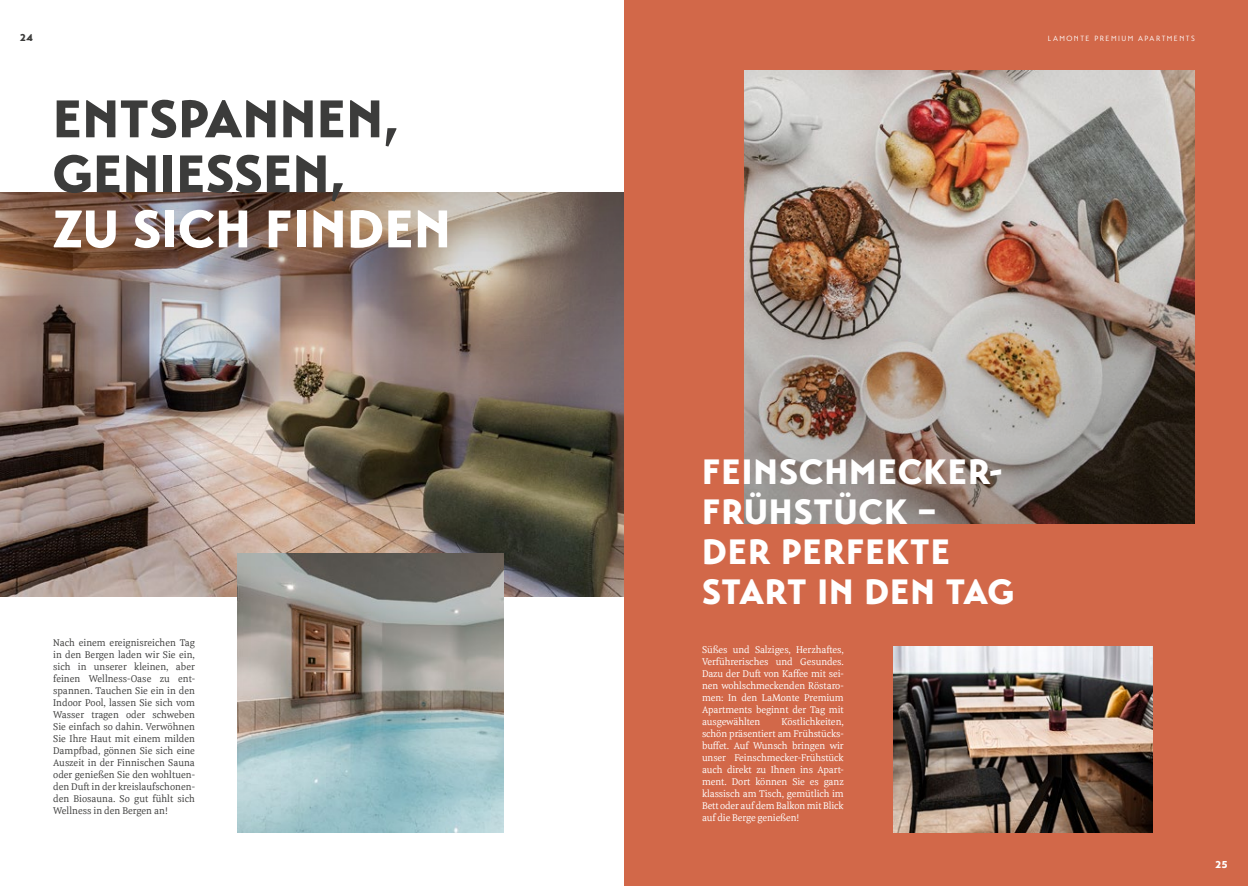
<style>
.page{position:relative;width:1248px;height:886px;background:#fff}
.page>*{position:absolute;margin:0;border:0;box-sizing:border-box;transform-origin:0 0}
.t1{font:900 52.5px/55px "Transat";letter-spacing:.01em;color:#3c3c3b}
.t2{font:900 52.5px "Transat";letter-spacing:.01em;color:#fff}
.t3{font:900 35px/40px "Transat";letter-spacing:.03em;color:#fff}
.t4{font:10px/12px "Meret Pro";letter-spacing:-.01em;color:#fff;text-align:justify}
.t5{font:10px/12px "Meret Pro";color:#3c3c3b;text-align:justify}
.t6{font:900 10px "Transat";color:#fff}
.t7{font:900 10px "Transat";color:#3c3c3b}
.t8{font:7.5px "Transat Standard";letter-spacing:.2em;color:#fff}
</style>
<div class="page">
<img style="left:0;top:482px;width:624px;height:114px">
<img style="left:0;top:192px;width:624px;height:290px">
<div style="left:624px;top:0;width:623px;height:886px;background:#d26849"></div>
<img style="left:744px;top:71px;width:450px;height:163px">
<img style="left:893px;top:646px;width:259px;height:187px">
<img style="left:744px;top:234px;width:450px;height:290px">
<img style="left:237px;top:553px;width:266px;height:280px">
<p class="t7" style="left:20px;top:31px;width:14px">24</p>
<p class="t8" style="left:1047px;top:34px;width:148px">LAMONTE PREMIUM APARTMENTS</p>
<h1 class="t1" style="left:53px;top:91px;width:348px">ENTSPANNEN,<br>GENIESSEN,</h1>
<h1 class="t2" style="left:53px;top:197px;width:399px">ZU SICH FINDEN</h1>
<h2 class="t3" style="left:702px;top:451px;width:314px">FEINSCHMECKER-<br>FRÜHSTÜCK –<br>DER PERFEKTE<br>START IN DEN TAG</h2>
<p class="t5" style="left:53px;top:637px;width:143px">Nach einem ereignisreichen Tag in den Bergen laden wir Sie ein, sich in unserer kleinen, aber feinen Wellness-Oase zu ent&shy;spannen. Tauchen Sie ein in den Indoor Pool, lassen Sie sich vom Wasser tragen oder schweben Sie einfach so dahin. Verwöhnen Sie Ihre Haut mit einem milden Dampfbad, gönnen Sie sich eine Auszeit in der Finnischen Sauna oder genießen Sie den wohltuen&shy;den Duft in der kreislaufschonen&shy;den Biosauna. So gut fühlt sich Wellness in den Bergen an!</p>
<p class="t4" style="left:702px;top:643px;width:143px">Süßes und Salziges, Herzhaftes, Verführerisches und Gesundes.<br>Dazu der Duft von Kaffee mit sei&shy;nen wohlschmeckenden Röstaro&shy;men: In den LaMonte Premium Apartments beginnt der Tag mit ausgewählten</p>
<p class="t4" style="left:702px;top:715px;width:143px;text-indent:80px">Köstlichkeiten, schön präsentiert am Frühstücks&shy;buffet. Auf Wunsch bringen wir unser Feinschmecker-Frühstück auch direkt zu Ihnen ins Apart&shy;ment. Dort können Sie es ganz klassisch am Tisch, gemütlich im Bett oder auf dem Balkon mit Blick auf die Berge genießen!</p>
<p class="t6" style="left:1215px;top:858px;width:13px">25</p>
</div>
